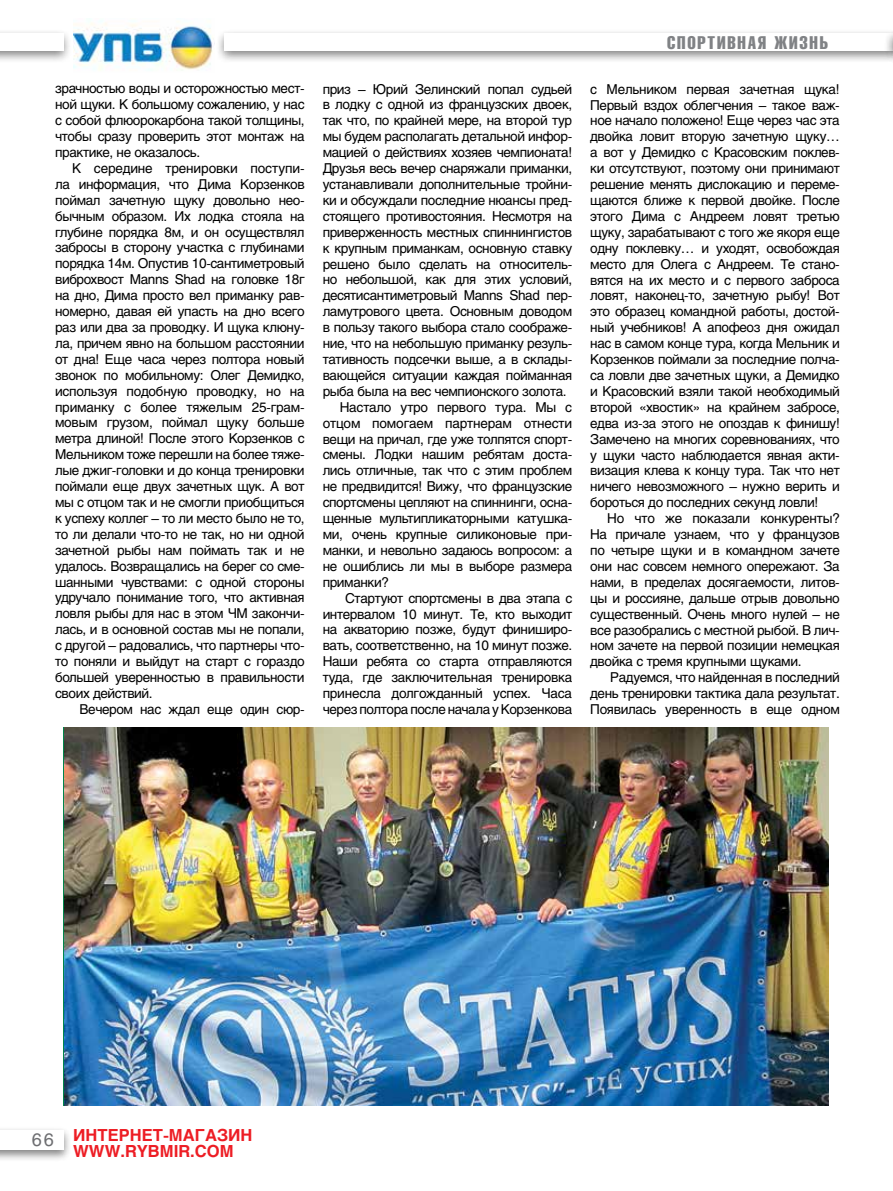
<style>
.page{position:relative;width:893px;height:1191px;background:#fff}
.page>*{position:absolute;margin:0;border:0;box-sizing:border-box;transform-origin:0 0}
.t1{font:18px "Helios Compressed";letter-spacing:.1em;color:#808285}
.t2{font:700 16.5px/15.9px "Helios";color:#ed1d24}
.t3{font:13.5px/15.9px "Helios";letter-spacing:-.03em;color:#000;text-align:justify}
.s1{font-weight:400;font-size:18px;color:#6d6e71}
</style>
<div class="page">
<div style="left:216px;top:29px;width:677px;height:35px;background:#000;opacity:.5"></div>
<div style="left:225px;top:33px;width:668px;height:17px;background:#fff"></div>
<div style="left:0;top:29px;width:72px;height:35px;background:#000;opacity:.5"></div>
<div style="left:0;top:33px;width:63px;height:17px;background:#fff"></div>
<div style="left:0;top:1126px;width:72px;height:36px;background:#000;opacity:.5"></div>
<div style="left:0;top:1130px;width:64px;height:20px;background:#fff"></div>
<div style="left:884px;top:29px;width:9px;height:35px;background:#000;opacity:.5"></div>
<svg style="left:892px;top:33px;width:1px;height:17px"></svg>
<img style="left:65px;top:727px;width:764px;height:379px">
<img style="left:73px;top:18px;width:142px;height:52px">
<p class="t3" style="left:55px;top:81px;width:251px">зрачностью воды и осторожностью мест&shy;ной щуки. К большому сожалению, у нас с собой флюорокарбона такой толщины, чтобы сразу проверить этот монтаж на практике, не оказалось.</p>
<p class="t3" style="left:55px;top:160px;width:251px;text-indent:17px">К середине тренировки поступи&shy;ла информация, что Дима Корзенков поймал зачетную щуку довольно нео&shy;бычным образом. Их лодка стояла на глубине порядка 8м, и он осуществлял забросы в сторону участка с глубинами порядка 14м. Опустив 10-сантиметровый виброхвост Manns Shad на головке 18г на дно, Дима просто вел приманку рав&shy;номерно, давая ей упасть на дно всего раз или два за проводку. И щука клюну&shy;ла, причем явно на большом расстоянии от дна! Еще часа через полтора новый звонок по мобильному: Олег Демидко, используя подобную проводку, но на приманку с более тяжелым 25-грам&shy;мовым грузом, поймал щуку больше метра длиной! После этого Корзенков с Мельником тоже перешли на более тяже&shy;лые джиг-головки и до конца тренировки поймали еще двух зачетных щук. А вот мы с отцом так и не смогли приобщиться к успеху коллег – то ли место было не то, то ли делали что-то не так, но ни одной зачетной рыбы нам поймать так и не удалось. Возвращались на берег со сме&shy;шанными чувствами: с одной стороны удручало понимание того, что активная ловля рыбы для нас в этом ЧМ закончи&shy;лась, и в основной состав мы не попали, с другой – радовались, что партнеры что&shy;то поняли и выйдут на старт с гораздо большей уверенностью в правильности своих действий.</p>
<p class="t3" style="left:80px;top:701px;width:227px">Вечером нас ждал еще один сюр-</p>
<p class="t3" style="left:323px;top:81px;width:251px">приз – Юрий Зелинский попал судьей</p>
<p class="t3" style="left:323px;top:97px;width:251px">в лодку с одной из французских двоек,</p>
<p class="t3" style="left:323px;top:112px;width:251px">так что, по крайней мере, на второй тур</p>
<p class="t3" style="left:323px;top:128px;width:251px">мы будем располагать детальной инфор-</p>
<p class="t3" style="left:323px;top:144px;width:251px">мацией о действиях хозяев чемпионата!</p>
<p class="t3" style="left:323px;top:160px;width:251px">Друзья весь вечер снаряжали приманки,</p>
<p class="t3" style="left:323px;top:176px;width:251px">устанавливали дополнительные тройни-</p>
<p class="t3" style="left:323px;top:192px;width:251px">ки и обсуждали последние нюансы пред-</p>
<p class="t3" style="left:323px;top:208px;width:251px">стоящего противостояния. Несмотря на</p>
<p class="t3" style="left:323px;top:224px;width:251px">приверженность местных спиннингистов</p>
<p class="t3" style="left:323px;top:240px;width:251px">к крупным приманкам, основную ставку</p>
<p class="t3" style="left:323px;top:256px;width:251px">решено было сделать на относитель-</p>
<p class="t3" style="left:323px;top:271px;width:251px">но небольшой, как для этих условий,</p>
<p class="t3" style="left:323px;top:287px;width:251px">десятисантиметровый Manns Shad пер-</p>
<p class="t3" style="left:323px;top:303px;width:251px">ламутрового цвета. Основным доводом</p>
<p class="t3" style="left:323px;top:319px;width:251px">в пользу такого выбора стало соображе-</p>
<p class="t3" style="left:323px;top:335px;width:251px">ние, что на небольшую приманку резуль-</p>
<p class="t3" style="left:323px;top:351px;width:251px">тативность подсечки выше, а в склады-</p>
<p class="t3" style="left:323px;top:367px;width:251px">вающейся ситуации каждая пойманная</p>
<p class="t3" style="left:323px;top:383px;width:246px">рыба была на вес чемпионского золота.</p>
<p class="t3" style="left:340px;top:399px;width:234px">Настало утро первого тура. Мы с</p>
<p class="t3" style="left:323px;top:415px;width:251px">отцом помогаем партнерам отнести</p>
<p class="t3" style="left:323px;top:430px;width:251px">вещи на причал, где уже толпятся спорт-</p>
<p class="t3" style="left:323px;top:446px;width:251px">смены. Лодки нашим ребятам доста-</p>
<p class="t3" style="left:323px;top:462px;width:251px">лись отличные, так что с этим проблем</p>
<p class="t3" style="left:323px;top:478px;width:251px">не предвидится! Вижу, что французские</p>
<p class="t3" style="left:323px;top:494px;width:251px">спортсмены цепляют на спиннинги, осна-</p>
<p class="t3" style="left:323px;top:510px;width:251px">щенные мультипликаторными катушка-</p>
<p class="t3" style="left:323px;top:526px;width:251px">ми, очень крупные силиконовые при-</p>
<p class="t3" style="left:323px;top:542px;width:251px">манки, и невольно задаюсь вопросом: а</p>
<p class="t3" style="left:323px;top:558px;width:251px">не ошиблись ли мы в выборе размера</p>
<p class="t3" style="left:323px;top:574px;width:68px">приманки?</p>
<p class="t3" style="left:345px;top:590px;width:229px">Стартуют спортсмены в два этапа с</p>
<p class="t3" style="left:323px;top:605px;width:251px">интервалом 10 минут. Те, кто выходит</p>
<p class="t3" style="left:323px;top:621px;width:251px">на акваторию позже, будут финиширо-</p>
<p class="t3" style="left:323px;top:637px;width:251px">вать, соответственно, на 10 минут позже.</p>
<p class="t3" style="left:323px;top:653px;width:251px">Наши ребята со старта отправляются</p>
<p class="t3" style="left:323px;top:669px;width:251px">туда, где заключительная тренировка</p>
<p class="t3" style="left:323px;top:685px;width:251px">принесла долгожданный успех. Часа</p>
<p class="t3" style="left:323px;top:701px;width:251px">через полтора после начала у Корзенкова</p>
<h1 class="t1" style="left:667px;top:32px;width:163px">СПОРТИВНАЯ ЖИЗНЬ</h1>
<p class="t3" style="left:590px;top:81px;width:251px">с Мельником первая зачетная щука!<br>Первый вздох облегчения – такое важ&shy;ное начало положено! Еще через час эта двойка ловит вторую зачетную щуку… а вот у Демидко с Красовским поклев&shy;ки отсутствуют, поэтому они принимают решение менять дислокацию и переме&shy;щаются ближе к первой двойке. После этого Дима с Андреем ловят третью щуку, зарабатывают с того же якоря еще одну поклевку… и уходят, освобождая место для Олега с Андреем. Те стано&shy;вятся на их место и с первого заброса ловят, наконец-то, зачетную рыбу! Вот это образец командной работы, достой&shy;ный учебников! А апофеоз дня ожидал нас в самом конце тура, когда Мельник и Корзенков поймали за последние полча&shy;са ловли две зачетных щуки, а Демидко и Красовский взяли такой необходимый второй «хвостик» на крайнем забросе, едва из-за этого не опоздав к финишу!<br>Замечено на многих соревнованиях, что у щуки часто наблюдается явная акти&shy;визация клева к концу тура. Так что нет ничего невозможного – нужно верить и бороться до последних секунд ловли!</p>
<p class="t3" style="left:590px;top:510px;width:251px;text-indent:17px">Но что же показали конкуренты?<br>На причале узнаем, что у французов по четыре щуки и в командном зачете они нас совсем немного опережают. За нами, в пределах досягаемости, литов&shy;цы и россияне, дальше отрыв довольно существенный. Очень много нулей – не все разобрались с местной рыбой. В лич&shy;ном зачете на первой позиции немецкая двойка с тремя крупными щуками.</p>
<p class="t3" style="left:590px;top:669px;width:251px;text-indent:20px">Радуемся, что найденная в последний день тренировки тактика дала результат.<br>Появилась уверенность в еще одном</p>
<p class="t2" style="left:73px;top:1127px;width:181px;text-indent:-41px"><span class="s1">66</span> ИНТЕРНЕТ-МАГАЗИН<br>WWW.RYBMIR.COM</p>
</div>
